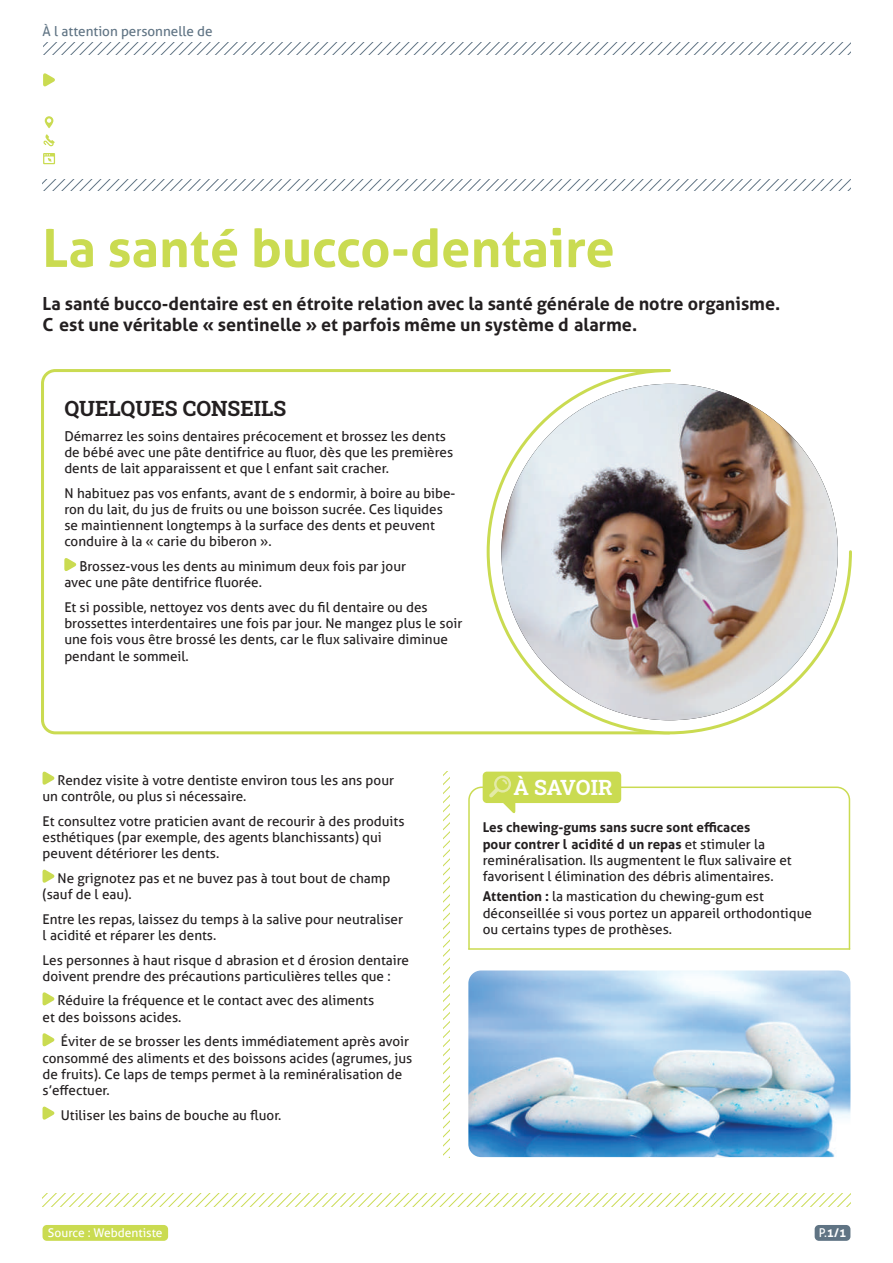
<style>
.page{position:relative;width:893px;height:1263px;background:#fff}
.page>*{position:absolute;margin:0;border:0;box-sizing:border-box;transform-origin:0 0}
.t1{font:700 52.5px "Aller";color:#cadb51}
.t2{font:700 21px "Roboto Slab";color:#231f20}
.t3{font:700 21px "Roboto Slab";color:#fff}
.t4{font:700 18px/21.6px "Aller";color:#231f20}
.t5{font:13.5px/16.2px "Aller";color:#231f20}
.t6{font:13.5px "Aller";color:#607484}
.t7{font:12px "Aller";color:#fff}
.t8{font:700 12px "Aller";color:#fff}
.s1{font-weight:700}
.s2{font-weight:400}
</style>
<div class="page">
<svg style="left:43px;top:771px;width:12px;height:14px"></svg>
<svg style="left:43px;top:869px;width:12px;height:14px"></svg>
<svg style="left:43px;top:992px;width:12px;height:14px"></svg>
<svg style="left:43px;top:1033px;width:12px;height:14px"></svg>
<svg style="left:43px;top:1106px;width:12px;height:14px"></svg>
<svg style="left:43px;top:43px;width:808px;height:11px"></svg>
<svg style="left:43px;top:179px;width:807px;height:11px"></svg>
<svg style="left:43px;top:73px;width:12px;height:14px"></svg>
<svg style="left:43px;top:153px;width:12px;height:11px"></svg>
<svg style="left:43px;top:134px;width:12px;height:13px"></svg>
<svg style="left:45px;top:116px;width:8px;height:12px"></svg>
<svg style="left:41px;top:369px;width:444px;height:366px"></svg>
<svg style="left:485px;top:369px;width:367px;height:366px"></svg>
<svg style="left:64px;top:557px;width:13px;height:15px"></svg>
<div style="left:815px;top:1225px;width:35px;height:16px;background:#607484;border-radius:4px"></div>
<div style="left:43px;top:1225px;width:125px;height:16px;background:#cadb51;border-radius:4px"></div>
<svg style="left:43px;top:1194px;width:807px;height:12px"></svg>
<svg style="left:443px;top:772px;width:7px;height:385px"></svg>
<img style="left:501px;top:384px;width:337px;height:336px;border-radius:168px">
<svg style="left:468px;top:786px;width:383px;height:164px"></svg>
<hr style="left:469px;top:948px;width:380px;height:2px;background:#cadb51">
<div style="left:483px;top:772px;width:138px;height:31px;background:#cadb51;border-radius:4px"></div>
<svg style="left:489px;top:775px;width:26px;height:39px"></svg>
<img style="left:468px;top:970px;width:382px;height:187px">
<p class="t6" style="left:43px;top:23px;width:172px">À l’attention personnelle de</p>
<h1 class="t1" style="left:43px;top:216px;width:574px">La santé bucco-dentaire</h1>
<h3 class="t4" style="left:43px;top:292px;width:739px">La santé bucco-dentaire est en étroite relation avec la santé générale de notre organisme.<br>C’est une véritable « sentinelle » et parfois même un système d’alarme.</h3>
<h2 class="t2" style="left:64px;top:394px;width:223px">QUELQUES CONSEILS</h2>
<p class="t5" style="left:64px;top:428px;width:390px">Démarrez les soins dentaires précocement et brossez les dents de bébé avec une pâte dentifrice au fluor, dès que les premières dents de lait apparaissent et que l’enfant sait cracher.</p>
<p class="t5" style="left:64px;top:485px;width:393px">N’habituez pas vos enfants, avant de s’endormir, à boire au bibe&shy;ron du lait, du jus de fruits ou une boisson sucrée. Ces liquides se maintiennent longtemps à la surface des dents et peuvent conduire à la « carie du biberon ».</p>
<p class="t5" style="left:64px;top:558px;width:343px;text-indent:15px">Brossez-vous les dents au minimum deux fois par jour avec une pâte dentifrice fluorée.</p>
<p class="t5" style="left:64px;top:599px;width:400px">Et si possible, nettoyez vos dents avec du fil dentaire ou des brossettes interdentaires une fois par jour. Ne mangez plus le soir une fois vous être brossé les dents, car le flux salivaire diminue pendant le sommeil.</p>
<p class="t5" style="left:43px;top:772px;width:353px;text-indent:15px">Rendez visite à votre dentiste environ tous les ans pour un contrôle, ou plus si nécessaire.</p>
<p class="t5" style="left:43px;top:813px;width:363px">Et consultez votre praticien avant de recourir à des produits esthétiques (par exemple, des agents blanchissants) qui peuvent détériorer les dents.</p>
<p class="t5" style="left:43px;top:870px;width:349px;text-indent:15px">Ne grignotez pas et ne buvez pas à tout bout de champ (sauf de l’eau).</p>
<p class="t5" style="left:43px;top:911px;width:362px">Entre les repas, laissez du temps à la salive pour neutraliser l’acidité et réparer les dents.</p>
<p class="t5" style="left:43px;top:951px;width:368px">Les personnes à haut risque d’abrasion et d’érosion dentaire doivent prendre des précautions particulières telles que :</p>
<p class="t5" style="left:43px;top:992px;width:333px;text-indent:15px">Réduire la fréquence et le contact avec des aliments et des boissons acides.</p>
<p class="t5" style="left:43px;top:1033px;width:371px;text-indent:18px">Éviter de se brosser les dents immédiatement après avoir consommé des aliments et des boissons acides (agrumes, jus de fruits). Ce laps de temps permet à la reminéralisation de s’effectuer.</p>
<p class="t5" style="left:61px;top:1107px;width:222px">Utiliser les bains de bouche au fluor.</p>
<h2 class="t3" style="left:513px;top:773px;width:101px">À SAVOIR</h2>
<p class="t5" style="left:483px;top:819px;width:311px"><span class="s1">Les chewing-gums sans sucre sont efficaces<br>pour contrer l’acidité d’un repas</span> et stimuler la reminéralisation. Ils augmentent le flux salivaire et favorisent l’élimination des débris alimentaires.</p>
<p class="t5" style="left:483px;top:888px;width:331px"><span class="s1">Attention :</span> la mastication du chewing-gum est déconseillée si vous portez un appareil orthodontique ou certains types de prothèses.</p>
<p class="t7" style="left:48px;top:1225px;width:116px">Source : Webdentiste</p>
<p class="t8" style="left:819px;top:1225px;width:29px"><span class="s2">P.</span>1/1</p>
</div>
